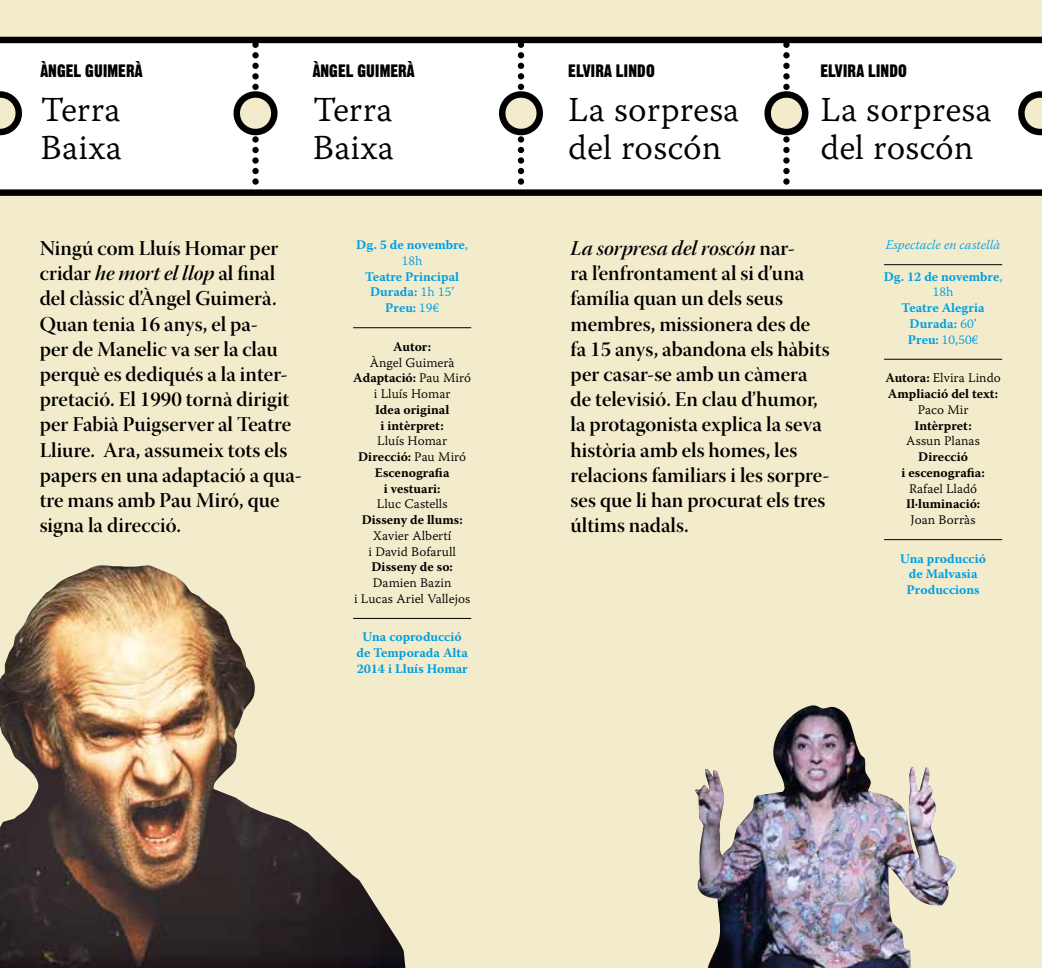
<style>
.page{position:relative;width:1042px;height:968px;background:#fff}
.page>*{position:absolute;margin:0;border:0;box-sizing:border-box;transform-origin:0 0}
.t1{font:35px/38.5px "Warnock Pro Light Capt";color:#000}
.t2{font:21px/25.2px "Warnock Pro Semibold Disp";color:#000}
.t3{font:21px "Warnock Pro Semibold It Disp";color:#000}
.t4{font:17.5px "Gothic Thirteen";color:#000}
.t5{font:700 13.12px/15.8px "Warnock Pro";color:#000;text-align:center}
.t6{font:700 13.12px/15.8px "Warnock Pro";color:#009fe3;text-align:center}
.t7{font:13.12px/15.8px "Warnock Pro Light Capt";color:#000;text-align:center}
.t8{font:italic 300 13.12px "Warnock Pro";color:#009fe3}
.t9{font:13.12px "Warnock Pro Light Capt";color:#009fe3}
.s1{font-family:"Warnock Pro Semibold It Disp"}
.s2{font-family:"Warnock Pro Light Capt";font-weight:400}
.s3{font-family:"Warnock Pro Semibold Disp"}
.s4{font-family:"Warnock Pro";font-weight:700}
</style>
<div class="page">
<div style="left:0;top:0;width:1042px;height:967px;background:#f2eccc"></div>
<svg style="left:0;top:37px;width:1042px;height:159px;background:#e6e6e6"></svg>
<svg style="left:226px;top:45px;width:59px;height:126px;background:#dbdad7"></svg>
<svg style="left:756px;top:45px;width:60px;height:126px;background:#dbdbd7"></svg>
<svg style="left:491px;top:45px;width:60px;height:126px;background:#dbdbd7"></svg>
<hr style="left:884px;top:264px;width:118px;height:1px;background:#000">
<hr style="left:884px;top:359px;width:118px;height:1px;background:#000">
<hr style="left:884px;top:539px;width:118px;height:1px;background:#000">
<hr style="left:353px;top:327px;width:118px;height:1px;background:#000">
<hr style="left:353px;top:618px;width:118px;height:1px;background:#000">
<img style="left:695px;top:705px;width:261px;height:262px">
<img style="left:0;top:565px;width:405px;height:402px">
<svg style="left:0;top:90px;width:30px;height:53px"></svg>
<svg style="left:1010px;top:90px;width:32px;height:53px"></svg>
<p class="t4" style="left:41px;top:60px;width:104px">ÀNGEL GUIMERÀ</p>
<p class="t4" style="left:313px;top:60px;width:103px">ÀNGEL GUIMERÀ</p>
<p class="t4" style="left:568px;top:60px;width:88px">ELVIRA LINDO</p>
<p class="t4" style="left:820px;top:60px;width:88px">ELVIRA LINDO</p>
<h1 class="t1" style="left:41px;top:89px;width:83px">Terra<br>Baixa</h1>
<h1 class="t1" style="left:568px;top:89px;width:173px">La sorpresa del roscón</h1>
<h1 class="t1" style="left:820px;top:89px;width:173px">La sorpresa del roscón</h1>
<h1 class="t1" style="left:313px;top:89px;width:83px">Terra<br>Baixa</h1>
<p class="t2" style="left:40px;top:235px;width:264px">Ningú com Lluís Homar per cridar <span class="s1">he mort el llop</span> al final del clàssic d’Àngel Guimerà.<br>Quan tenia 16 anys, el pa-<br>per de Manelic va ser la clau perquè es dediqués a la inter&shy;pretació. El 1990 tornà dirigit per Fabià Puigserver al Teatre<br>Lliure. Ara, assumeix tots els papers en una adaptació a qua&shy;tre mans amb Pau Miró, que signa la direcció.</p>
<p class="t6" style="left:356px;top:237px;width:113px">Dg. 5 de novembre<span class="s2">,</span></p>
<p class="t9" style="left:402px;top:253px;width:22px">18h</p>
<p class="t6" style="left:365px;top:268px;width:95px">Teatre Principal<br>Durada: <span class="s2">1h 15’<br></span>Preu: <span class="s2">19€</span></p>
<p class="t5" style="left:393px;top:338px;width:39px">Autor:</p>
<p class="t7" style="left:370px;top:354px;width:86px">Àngel Guimerà</p>
<p class="t5" style="left:353px;top:370px;width:119px">Adaptació: <span class="s2">Pau Miró</span></p>
<p class="t7" style="left:374px;top:385px;width:78px">i Lluís Homar</p>
<p class="t5" style="left:375px;top:401px;width:76px">Idea original i intèrpret:</p>
<p class="t7" style="left:377px;top:433px;width:71px">Lluís Homar</p>
<p class="t5" style="left:358px;top:448px;width:110px">Direcció: <span class="s2">Pau Miró<br></span>Escenografia<br>i vestuari:</p>
<p class="t7" style="left:377px;top:496px;width:72px">Lluc Castells</p>
<p class="t5" style="left:362px;top:511px;width:103px">Disseny de llums:</p>
<p class="t7" style="left:368px;top:527px;width:89px">Xavier Albertí<br>i David Bofarull</p>
<p class="t5" style="left:371px;top:559px;width:83px">Disseny de so:</p>
<p class="t7" style="left:354px;top:574px;width:118px">Damien Bazin<br>i Lucas Ariel Vallejos</p>
<p class="t6" style="left:357px;top:629px;width:113px">Una coproducció de Temporada Alta<br>2014 i Lluís Homar</p>
<p class="t3" style="left:570px;top:235px;width:226px">La sorpresa del roscón <span class="s3">nar-</span></p>
<p class="t2" style="left:570px;top:260px;width:260px">ra l’enfrontament al si d’una família quan un dels seus membres, missionera des de fa 15 anys, abandona els hàbits per casar-se amb un càmera de televisió. En clau d’humor, la protagonista explica la seva història amb els homes, les relacions familiars i les sorpre&shy;ses que li han procurat els tres últims nadals.</p>
<p class="t8" style="left:886px;top:237px;width:116px">Espectacle en castellà</p>
<p class="t6" style="left:883px;top:268px;width:120px">Dg. 12 de novembre<span class="s2">,</span></p>
<p class="t9" style="left:933px;top:284px;width:22px">18h</p>
<p class="t6" style="left:901px;top:300px;width:84px">Teatre Alegria<br>Durada: <span class="s2">60’</span></p>
<p class="t9" style="left:908px;top:331px;width:72px"><span class="s4">Preu:</span> 10,50€</p>
<p class="t7" style="left:885px;top:370px;width:117px"><span class="s4">Autora:</span> Elvira Lindo</p>
<p class="t5" style="left:888px;top:385px;width:112px">Ampliació del text:</p>
<p class="t7" style="left:917px;top:401px;width:52px">Paco Mir</p>
<p class="t5" style="left:914px;top:417px;width:59px">Intèrpret:</p>
<p class="t7" style="left:906px;top:433px;width:75px">Assun Planas</p>
<p class="t5" style="left:901px;top:448px;width:85px">Direcció<br>i escenografia:</p>
<p class="t7" style="left:909px;top:480px;width:70px">Rafael Lladó</p>
<p class="t5" style="left:906px;top:496px;width:76px">Il·luminació:</p>
<p class="t7" style="left:910px;top:511px;width:66px">Joan Borràs</p>
<p class="t6" style="left:900px;top:550px;width:87px">Una producció de Malvasia<br>Produccions</p>
</div>
